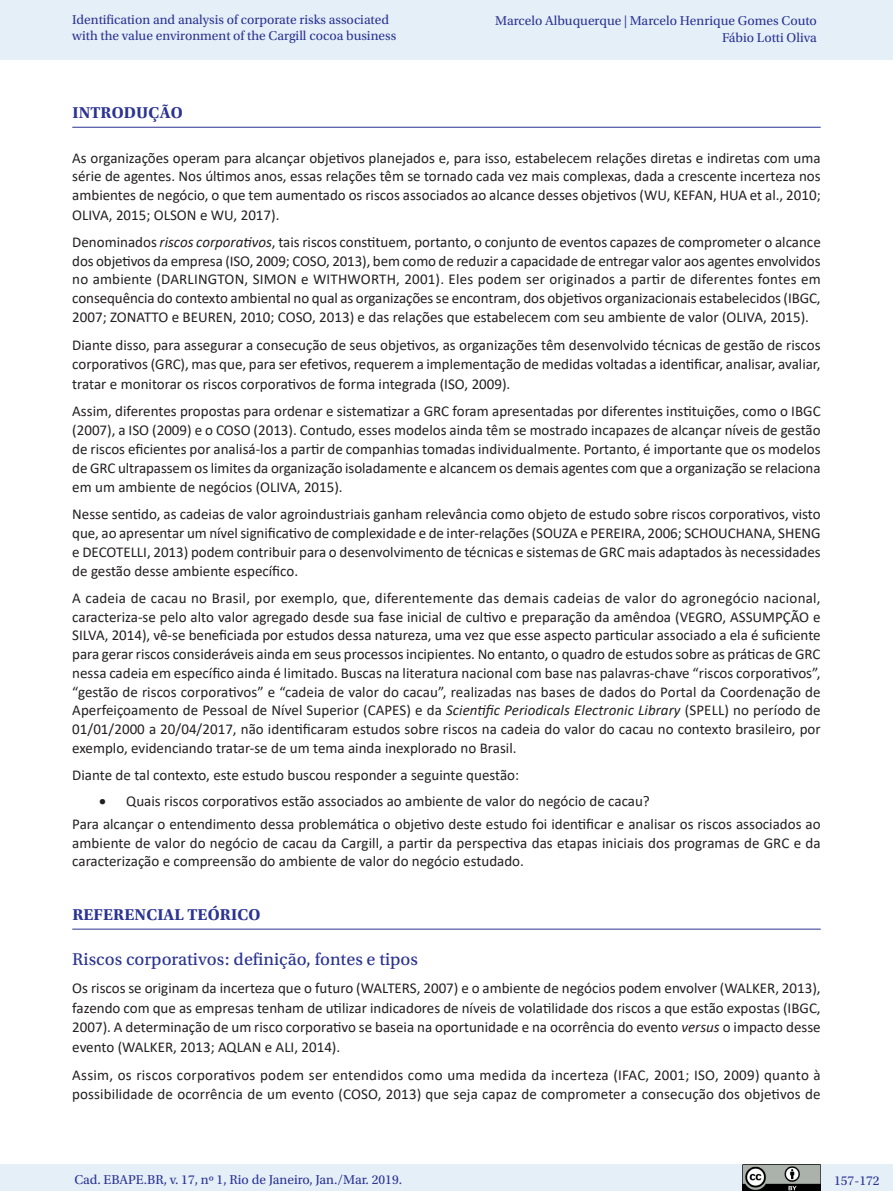
<style>
.page{position:relative;width:893px;height:1191px;background:#fff}
.page>*{position:absolute;margin:0;border:0;box-sizing:border-box;transform-origin:0 0}
._07_2_sub2{font:18px "Utopia Std Capt";color:#2b3393}
._07_1_sub_1{font:700 16.5px "Utopia Std";letter-spacing:.01em;color:#2b3393}
._06_0_texto{font:15px/18.8px "Calibri";color:#231f20;text-align:justify}
.t1{font:13.5px/16.5px "Utopia Std";color:#2b3393}
.s1{font-style:italic}
</style>
<div class="page">
<div style="left:0;top:0;width:893px;height:60px;background:#e4eff8"></div>
<div style="left:0;top:1164px;width:893px;height:27px;background:#e4eff8"></div>
<img style="left:743px;top:1164px;width:78px;height:27px">
<hr style="left:72px;top:127px;width:749px;height:1px;background:#2b3393">
<hr style="left:72px;top:928px;width:749px;height:1px;background:#2b3393">
<p class="t1" style="left:72px;top:11px;width:325px">Identification and analysis of corporate risks associated with the value environment of the Cargill cocoa business</p>
<p class="t1" style="left:495px;top:13px;width:323px;text-align:right">Marcelo Albuquerque | Marcelo Henrique Gomes Couto<br>Fábio Lotti Oliva</p>
<p class="_07_1_sub_1" style="left:72px;top:103px;width:112px">INTRODUÇÃO</p>
<p class="_06_0_texto" style="left:72px;top:148px;width:750px">As organizações operam para alcançar objetivos planejados e, para isso, estabelecem relações diretas e indiretas com uma série de agentes. Nos últimos anos, essas relações têm se tornado cada vez mais complexas, dada a crescente incerteza nos ambientes de negócio, o que tem aumentado os riscos associados ao alcance desses objetivos (WU, KEFAN, HUA et al., 2010; OLIVA, 2015; OLSON e WU, 2017).</p>
<p class="_06_0_texto" style="left:72px;top:232px;width:750px">Denominados <span class="s1">riscos corporativos</span>, tais riscos constituem, portanto, o conjunto de eventos capazes de comprometer o alcance dos objetivos da empresa (ISO, 2009; COSO, 2013), bem como de reduzir a capacidade de entregar valor aos agentes envolvidos no ambiente (DARLINGTON, SIMON e WITHWORTH, 2001). Eles podem ser originados a partir de diferentes fontes em consequência do contexto ambiental no qual as organizações se encontram, dos objetivos organizacionais estabelecidos (IBGC, 2007; ZONATTO e BEUREN, 2010; COSO, 2013) e das relações que estabelecem com seu ambiente de valor (OLIVA, 2015).</p>
<p class="_06_0_texto" style="left:72px;top:335px;width:750px;line-height:19.5px">Diante disso, para assegurar a consecução de seus objetivos, as organizações têm desenvolvido técnicas de gestão de riscos corporativos (GRC), mas que, para ser efetivos, requerem a implementação de medidas voltadas a identificar, analisar, avaliar, tratar e monitorar os riscos corporativos de forma integrada (ISO, 2009).</p>
<p class="_06_0_texto" style="left:72px;top:401px;width:750px">Assim, diferentes propostas para ordenar e sistematizar a GRC foram apresentadas por diferentes instituições, como o IBGC (2007), a ISO (2009) e o COSO (2013). Contudo, esses modelos ainda têm se mostrado incapazes de alcançar níveis de gestão de riscos eficientes por analisá-los a partir de companhias tomadas individualmente. Portanto, é importante que os modelos de GRC ultrapassem os limites da organização isoladamente e alcancem os demais agentes com que a organização se relaciona em um ambiente de negócios (OLIVA, 2015).</p>
<p class="_06_0_texto" style="left:72px;top:504px;width:750px">Nesse sentido, as cadeias de valor agroindustriais ganham relevância como objeto de estudo sobre riscos corporativos, visto que, ao apresentar um nível significativo de complexidade e de inter-relações (SOUZA e PEREIRA, 2006; SCHOUCHANA, SHENG e DECOTELLI, 2013) podem contribuir para o desenvolvimento de técnicas e sistemas de GRC mais adaptados às necessidades de gestão desse ambiente específico.</p>
<p class="_06_0_texto" style="left:72px;top:588px;width:750px">A cadeia de cacau no Brasil, por exemplo, que, diferentemente das demais cadeias de valor do agronegócio nacional, caracteriza-se pelo alto valor agregado desde sua fase inicial de cultivo e preparação da amêndoa (VEGRO, ASSUMPÇÃO e SILVA, 2014), vê-se beneficiada por estudos dessa natureza, uma vez que esse aspecto particular associado a ela é suficiente para gerar riscos consideráveis ainda em seus processos incipientes. No entanto, o quadro de estudos sobre as práticas de GRC nessa cadeia em específico ainda é limitado. Buscas na literatura nacional com base nas palavras-chave “riscos corporativos”, “gestão de riscos corporativos” e “cadeia de valor do cacau”, realizadas nas bases de dados do Portal da Coordenação de Aperfeiçoamento de Pessoal de Nível Superior (CAPES) e da <span class="s1">Scientific Periodicals Electronic Library</span> (SPELL) no período de 01/01/2000 a 20/04/2017, não identificaram estudos sobre riscos na cadeia do valor do cacau no contexto brasileiro, por exemplo, evidenciando tratar-se de um tema ainda inexplorado no Brasil.</p>
<p class="_06_0_texto" style="left:72px;top:765px;width:448px">Diante de tal contexto, este estudo buscou responder a seguinte questão:</p>
<p class="_06_0_texto" style="left:99px;top:791px;width:552px">• Quais riscos corporativos estão associados ao ambiente de valor do negócio de cacau?</p>
<p class="_06_0_texto" style="left:72px;top:814px;width:750px">Para alcançar o entendimento dessa problemática o objetivo deste estudo foi identificar e analisar os riscos associados ao ambiente de valor do negócio de cacau da Cargill, a partir da perspectiva das etapas iniciais dos programas de GRC e da caracterização e compreensão do ambiente de valor do negócio estudado.</p>
<p class="_07_1_sub_1" style="left:72px;top:905px;width:189px">REFERENCIAL TEÓRICO</p>
<p class="_07_2_sub2" style="left:72px;top:949px;width:347px">Riscos corporativos: definição, fontes e tipos</p>
<p class="_06_0_texto" style="left:72px;top:978px;width:750px;line-height:19.5px">Os riscos se originam da incerteza que o futuro (WALTERS, 2007) e o ambiente de negócios podem envolver (WALKER, 2013), fazendo com que as empresas tenham de utilizar indicadores de níveis de volatilidade dos riscos a que estão expostas (IBGC, 2007). A determinação de um risco corporativo se baseia na oportunidade e na ocorrência do evento <span class="s1">versus</span> o impacto desse evento (WALKER, 2013; AQLAN e ALI, 2014).</p>
<p class="_06_0_texto" style="left:72px;top:1064px;width:750px;line-height:19.5px">Assim, os riscos corporativos podem ser entendidos como uma medida da incerteza (IFAC, 2001; ISO, 2009) quanto à possibilidade de ocorrência de um evento (COSO, 2013) que seja capaz de comprometer a consecução dos objetivos de</p>
<p class="t1" style="left:74px;top:1171px;width:329px">Cad. EBAPE.BR, v. 17, nº 1, Rio de Janeiro, Jan./Mar. 2019.</p>
<p class="t1" style="left:834px;top:1172px;width:47px">157-172</p>
</div>
